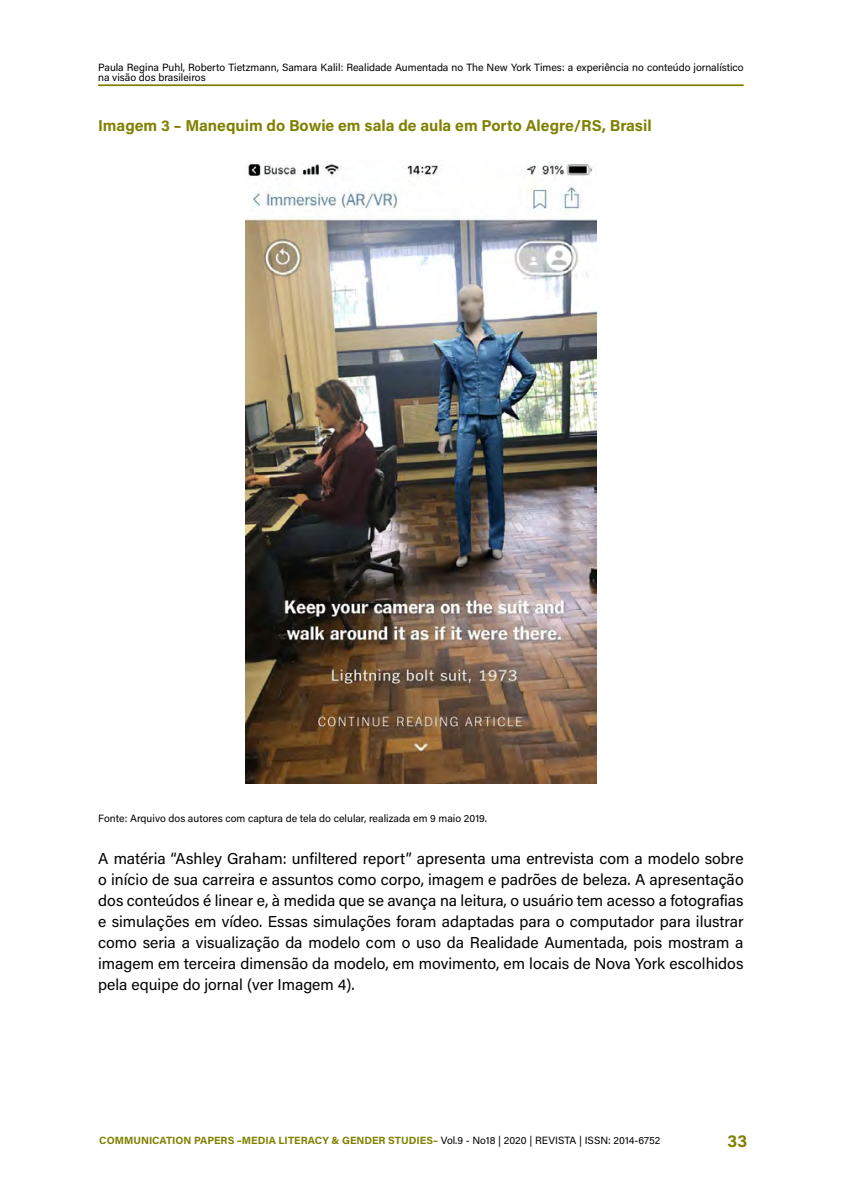
<style>
.page{position:relative;width:844px;height:1191px;background:#fff}
.page>*{position:absolute;margin:0;border:0;box-sizing:border-box;transform-origin:0 0}
.t1{font:700 17.5px "Acumin Pro";color:#808000}
.t2{font:15.75px/21px "Acumin Pro";color:#000;text-align:justify}
.t3{font:700 15.75px "Acumin Pro";color:#808000}
.t4{font:10.5px/10.5px "Acumin Pro";color:#000}
.t5{font:700 10.5px "Acumin Pro";color:#808000}
.s1{font-weight:400;color:#000}
</style>
<div class="page">
<hr style="left:98px;top:84px;width:645px;height:2px;background:#808000">
<img style="left:245px;top:160px;width:351px;height:623px">
<p class="t4" style="left:98px;top:61px;width:646px">Paula Regina Puhl, Roberto Tietzmann, Samara Kalil: Realidade Aumentada no The New York Times: a experiência no conteúdo jornalístico na visão dos brasileiros</p>
<p class="t3" style="left:98px;top:114px;width:555px">Imagem 3 – Manequim do Bowie em sala de aula em Porto Alegre/RS, Brasil</p>
<p class="t4" style="left:98px;top:812px;width:390px">Fonte: Arquivo dos autores com captura de tela do celular, realizada em 9 maio 2019.</p>
<p class="t2" style="left:98px;top:847px;width:646px">A matéria “Ashley Graham: unfiltered report” apresenta uma entrevista com a modelo sobre o início de sua carreira e assuntos como corpo, imagem e padrões de beleza. A apresentação dos conteúdos é linear e, à medida que se avança na leitura, o usuário tem acesso a fotografias e simulações em vídeo. Essas simulações foram adaptadas para o computador para ilustrar como seria a visualização da modelo com o uso da Realidade Aumentada, pois mostram a imagem em terceira dimensão da modelo, em movimento, em locais de Nova York escolhidos pela equipe do jornal (ver Imagem 4).</p>
<p class="t5" style="left:99px;top:1133px;width:562px">COMMUNICATION PAPERS –MEDIA LITERACY &amp; GENDER STUDIES– <span class="s1">Vol.9 - No18 | 2020 | REVISTA | ISSN: 2014-6752</span></p>
<p class="t1" style="left:727px;top:1128px;width:21px">33</p>
</div>
